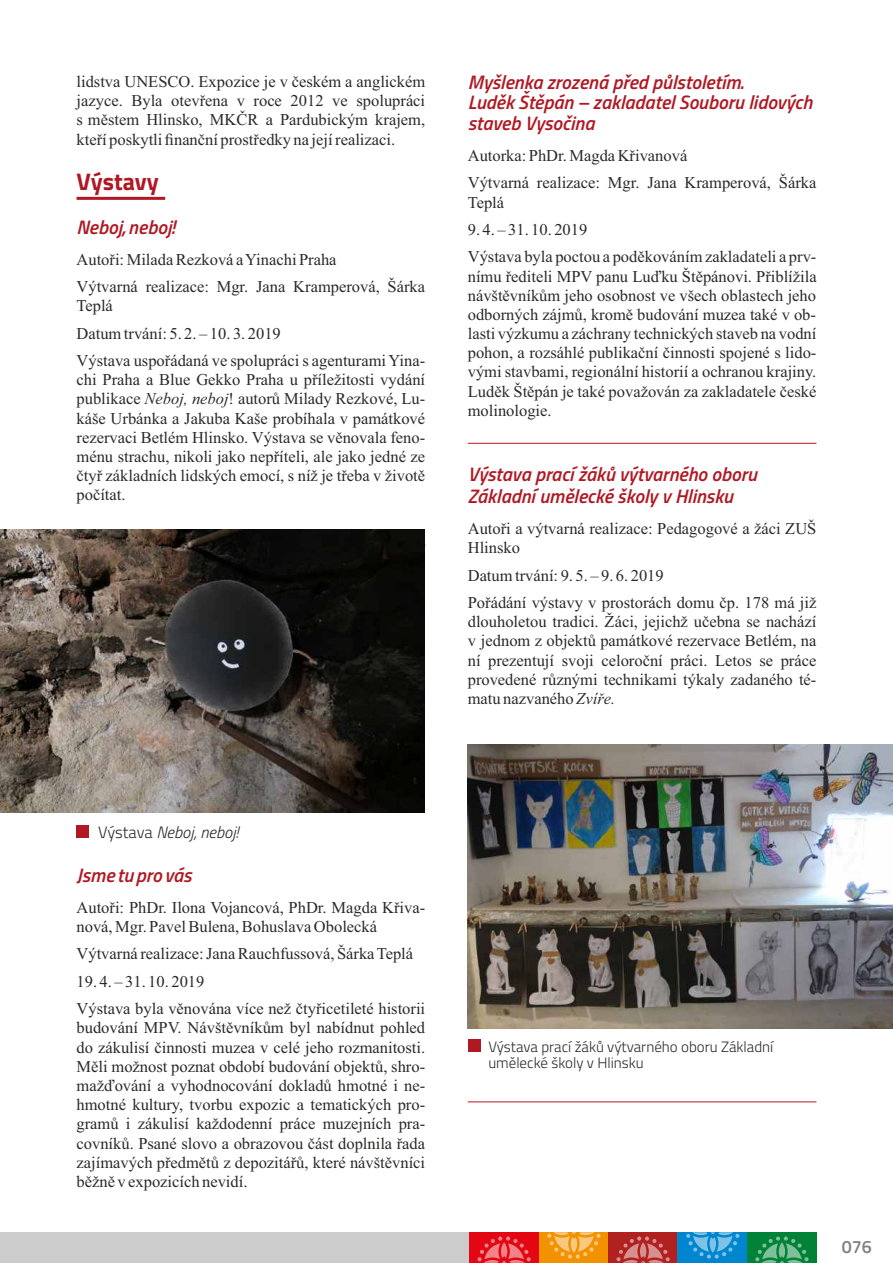
<style>
.page{position:relative;width:893px;height:1263px;background:#fff}
.page>*{position:absolute;margin:0;border:0;box-sizing:border-box;transform-origin:0 0}
.t1{font:700 24px "Titillium";letter-spacing:-.005em;color:#b01923}
.t2{font:italic 600 19.5px/20.5px "Titillium";color:#b01923}
.t3{font:600 17.85px "Titillium";color:#808080}
.t4{font:16.5px/19.2px "Times New Roman";color:#2b2a29;text-align:justify}
.t5{font:italic 300 16.5px "Titillium";color:#2b2a29}
.t6{font:300 15px/16.8px "Titillium";color:#2b2a29}
.s1{font-style:italic}
.s2{font-style:normal}
</style>
<div class="page">
<div style="left:0;top:1232px;width:470px;height:31px;background:#ccc"></div>
<div style="left:539px;top:1232px;width:69px;height:31px;background:#f39200"></div>
<div style="left:608px;top:1232px;width:70px;height:31px;background:#b02120"></div>
<div style="left:678px;top:1232px;width:69px;height:31px;background:#0086ce"></div>
<div style="left:747px;top:1232px;width:69px;height:31px;background:#008237"></div>
<div style="left:470px;top:1232px;width:69px;height:31px;background:#e30613"></div>
<svg style="left:477px;top:1236px;width:54px;height:27px"></svg>
<svg style="left:547px;top:1232px;width:54px;height:26px"></svg>
<svg style="left:616px;top:1236px;width:54px;height:27px"></svg>
<svg style="left:686px;top:1232px;width:53px;height:26px"></svg>
<svg style="left:755px;top:1236px;width:54px;height:27px"></svg>
<hr style="left:77px;top:197px;width:88px;height:3px;background:#b01923">
<img style="left:0;top:529px;width:425px;height:284px">
<div style="left:77px;top:825px;width:12px;height:13px;background:#b01923"></div>
<img style="left:468px;top:745px;width:425px;height:283px">
<div style="left:468px;top:1039px;width:12px;height:13px;background:#b01923"></div>
<hr style="left:468px;top:443px;width:348px;height:1px;background:#b01923">
<hr style="left:468px;top:1101px;width:348px;height:1px;background:#b01923">
<p class="t4" style="left:77px;top:73px;width:350px">lidstva UNESCO. Expozice je v českém a anglickém jazyce. Byla otevřena v roce 2012 ve spolupráci s městem Hlinsko, MKČR a Pardubickým krajem, kteří poskytli finanční prostředky na její realizaci.</p>
<h1 class="t1" style="left:77px;top:172px;width:84px">Výstavy</h1>
<p class="t2" style="left:77px;top:219px;width:100px">Neboj, neboj!</p>
<p class="t4" style="left:77px;top:251px;width:262px">Autoři: Milada Rezková a Yinachi Praha</p>
<p class="t4" style="left:77px;top:278px;width:350px">Výtvarná realizace: Mgr. Jana Kramperová, Šárka<br>Teplá</p>
<p class="t4" style="left:77px;top:325px;width:206px">Datum trvání: 5. 2. – 10. 3. 2019</p>
<p class="t4" style="left:77px;top:352px;width:350px">Výstava uspořádaná ve spolupráci s agenturami Yina&shy;chi Praha a Blue Gekko Praha u příležitosti vydání publikace <span class="s1">Neboj, neboj</span>! autorů Milady Rezkové, Lu&shy;káše Urbánka a Jakuba Kaše probíhala v památkové rezervaci Betlém Hlinsko. Výstava se věnovala feno&shy;ménu strachu, nikoli jako nepříteli, ale jako jedné ze čtyř základních lidských emocí, s níž je třeba v životě počítat.</p>
<p class="t2" style="left:468px;top:74px;width:346px">Myšlenka zrozená před půlstoletím.<br>Luděk Štěpán – zakladatel Souboru lidových staveb Vysočina</p>
<p class="t4" style="left:468px;top:147px;width:221px">Autorka: PhDr. Magda Křivanová</p>
<p class="t4" style="left:468px;top:175px;width:350px">Výtvarná realizace: Mgr. Jana Kramperová, Šárka<br>Teplá</p>
<p class="t4" style="left:468px;top:221px;width:121px">9. 4. – 31. 10. 2019</p>
<p class="t4" style="left:468px;top:249px;width:350px">Výstava byla poctou a poděkováním zakladateli a prv&shy;nímu řediteli MPV panu Luďku Štěpánovi. Přiblížila návštěvníkům jeho osobnost ve všech oblastech jeho odborných zájmů, kromě budování muzea také v ob&shy;lasti výzkumu a záchrany technických staveb na vodní pohon, a rozsáhlé publikační činnosti spojené s lido&shy;vými stavbami, regionální historií a ochranou krajiny.<br>Luděk Štěpán je také považován za zakladatele české molinologie.</p>
<p class="t2" style="left:468px;top:465px;width:291px;line-height:22px">Výstava prací žáků výtvarného oboru<br>Základní umělecké školy v Hlinsku</p>
<p class="t4" style="left:468px;top:520px;width:350px">Autoři a výtvarná realizace: Pedagogové a žáci ZUŠ<br>Hlinsko</p>
<p class="t4" style="left:468px;top:567px;width:198px">Datum trvání: 9. 5. – 9. 6. 2019</p>
<p class="t4" style="left:468px;top:594px;width:350px">Pořádání výstavy v prostorách domu čp. 178 má již dlouholetou tradici. Žáci, jejichž učebna se nachází v jednom z objektů památkové rezervace Betlém, na ní prezentují svoji celoroční práci. Letos se práce provedené různými technikami týkaly zadaného té&shy;matu nazvaného <span class="s1">Zvíře.</span></p>
<p class="t5" style="left:98px;top:826px;width:142px"><span class="s2">Výstava</span> Neboj, neboj!</p>
<p class="t2" style="left:77px;top:867px;width:117px">Jsme tu pro vás</p>
<p class="t4" style="left:77px;top:899px;width:350px">Autoři: PhDr. Ilona Vojancová, PhDr. Magda Křiva&shy;nová, Mgr. Pavel Bulena, Bohuslava Obolecká</p>
<p class="t4" style="left:77px;top:946px;width:338px">Výtvarná realizace: Jana Rauchfussová, Šárka Teplá</p>
<p class="t4" style="left:77px;top:969px;width:350px;line-height:27.5px">19. 4. – 31. 10. 2019<br>Výstava byla věnována více než čtyřicetileté historii</p>
<p class="t4" style="left:77px;top:1020px;width:350px">budování MPV. Návštěvníkům byl nabídnut pohled do zákulisí činnosti muzea v celé jeho rozmanitosti.<br>Měli možnost poznat období budování objektů, shro&shy;mažďování a vyhodnocování dokladů hmotné i ne&shy;hmotné kultury, tvorbu expozic a tematických pro&shy;gramů i zákulisí každodenní práce muzejních pra&shy;covníků. Psané slovo a obrazovou část doplnila řada zajímavých předmětů z depozitářů, které návštěvníci běžně v expozicích nevidí.</p>
<p class="t6" style="left:488px;top:1039px;width:287px">Výstava prací žáků výtvarného oboru Základní umělecké školy v Hlinsku</p>
<p class="t3" style="left:842px;top:1240px;width:32px">076</p>
</div>
